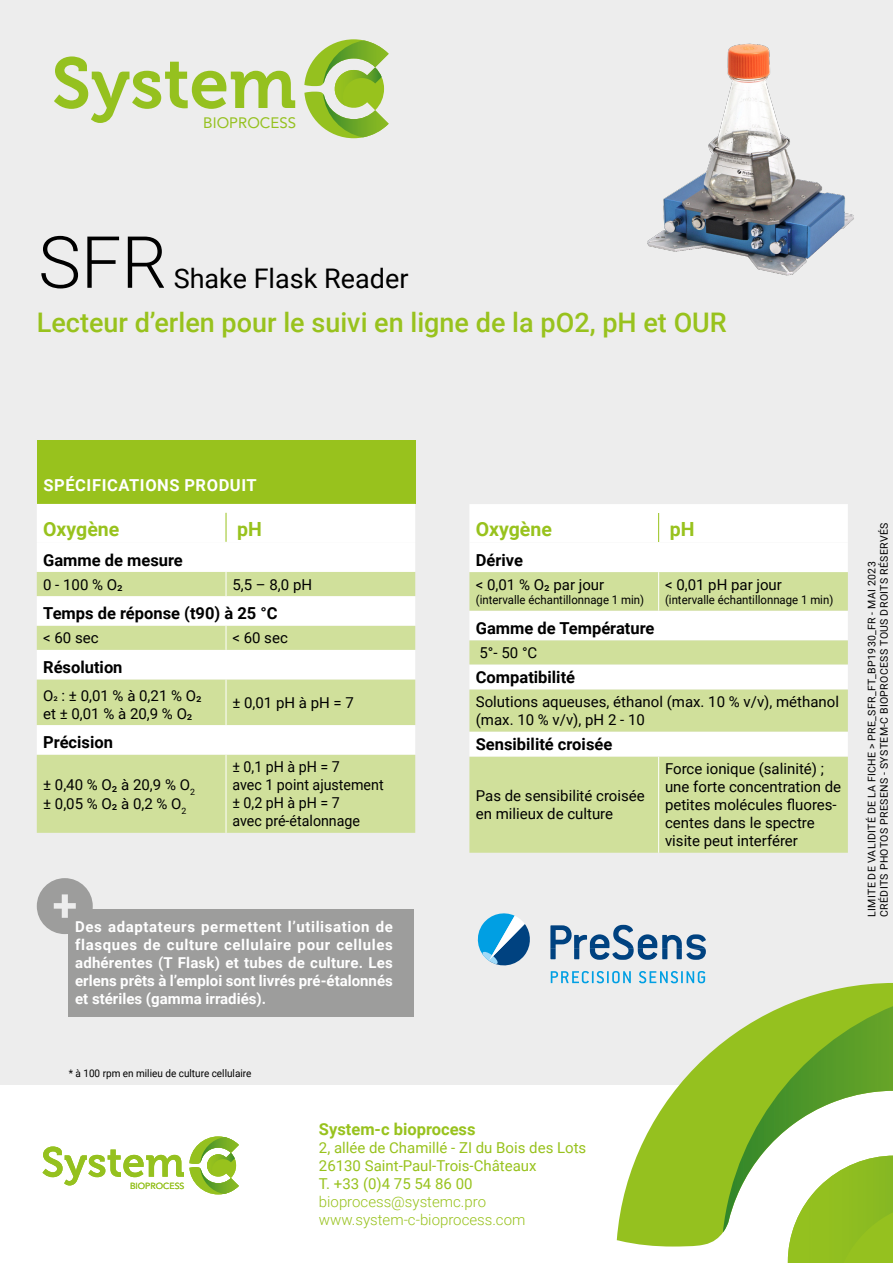
<style>
.page{position:relative;width:893px;height:1263px;background:#fff}
.page>*{position:absolute;margin:0;border:0;box-sizing:border-box;transform-origin:0 0}
.t1{font:300 72px "Roboto";color:#000}
.t2{font:500 27px "Roboto";color:#98c21d}
.t3{font:27px "Roboto";color:#000}
.t4{font:700 19.5px "Roboto";color:#98c21d}
.ss_titre_tableau{font:700 16.5px "Roboto";color:#000}
.t5{font:700 16.5px "Roboto";letter-spacing:.035em;color:#fff}
.t6{font:700 16.5px "Roboto";color:#98c21d}
.t7{font:15px/18px "Roboto";color:#000}
.t8{font:700 15px/18px "Roboto";color:#fff;text-align:justify}
.t9{font:15px/18px "Roboto";color:#98c21d}
.t10{font:15px/18px "Roboto";color:#000;scale:.95 1}
.t11{font:300 15px/18px "Roboto";color:#98c21d}
.t12{font:15px "Avenir";color:#95c11f}
.t13{font:12px "Roboto";color:#000;scale:.95 1}
.t14{font:10.5px "Roboto";letter-spacing:.035em;color:#000}
.t15{font:10.5px "Roboto";color:#000;scale:.95 1}
.t16{font:8.85px "Avenir";color:#95c11f}
.s1{font-size:15.15px}
.s2{font-size:12px}
</style>
<div class="page">
<div style="left:0;top:0;width:893px;height:1084px;background:#ededed"></div>
<svg style="left:617px;top:983px;width:276px;height:263px"></svg>
<div style="left:783px;top:1232px;width:110px;height:31px;background:#94c11f"></div>
<img style="left:723px;top:999px;width:170px;height:233px">
<svg style="left:43px;top:1136px;width:196px;height:58px"></svg>
<div style="left:37px;top:440px;width:378px;height:64px;background:#98c21d"></div>
<div style="left:37px;top:542px;width:378px;height:30px;background:#fff"></div>
<svg style="left:37px;top:572px;width:378px;height:261px;background:#e0eabd"></svg>
<div style="left:37px;top:504px;width:378px;height:38px;background:#fff"></div>
<svg style="left:226px;top:572px;width:1px;height:24px"></svg>
<svg style="left:226px;top:626px;width:1px;height:24px"></svg>
<hr style="left:226px;top:680px;width:1px;height:45px;background:#fff">
<hr style="left:226px;top:755px;width:1px;height:78px;background:#fff">
<div style="left:470px;top:542px;width:378px;height:30px;background:#fff"></div>
<svg style="left:469px;top:572px;width:379px;height:281px;background:#dde8b7"></svg>
<div style="left:470px;top:504px;width:378px;height:38px;background:#fff"></div>
<hr style="left:658px;top:757px;width:1px;height:96px;background:#fff">
<hr style="left:658px;top:572px;width:1px;height:39px;background:#fff">
<svg style="left:37px;top:878px;width:56px;height:56px"></svg>
<div style="left:69px;top:909px;width:345px;height:108px;background:#9d9d9c"></div>
<img style="left:647px;top:43px;width:207px;height:233px">
<svg style="left:551px;top:971px;width:80px;height:12px"></svg>
<svg style="left:639px;top:971px;width:66px;height:12px"></svg>
<svg style="left:477px;top:913px;width:53px;height:53px"></svg>
<svg style="left:550px;top:925px;width:156px;height:35px"></svg>
<svg style="left:54px;top:56px;width:241px;height:67px"></svg>
<svg style="left:304px;top:39px;width:81px;height:99px"></svg>
<img style="left:323px;top:40px;width:66px;height:44px">
<img style="left:323px;top:94px;width:66px;height:43px">
<p class="t12" style="left:203px;top:111px;width:94px">BIOPROCESS</p>
<p class="t1" style="left:38px;top:212px;width:130px">SFR</p>
<p class="t3" style="left:174px;top:259px;width:236px">Shake Flask Reader</p>
<p class="t2" style="left:37px;top:303px;width:691px">Lecteur d’erlen pour le suivi en ligne de la pO2, pH et OUR</p>
<p class="t5" style="left:43px;top:474px;width:215px">SPÉCIFICATIONS PRODUIT</p>
<p class="t4" style="left:43px;top:515px;width:78px">Oxygène</p>
<p class="t4" style="left:237px;top:515px;width:26px">pH</p>
<p class="ss_titre_tableau" style="left:43px;top:548px;width:141px">Gamme de mesure</p>
<p class="t7" style="left:43px;top:575px;width:81px">0 - 100 % <span class="s1">O2</span></p>
<p class="t7" style="left:232px;top:575px;width:81px">5,5 – 8,0 pH</p>
<p class="ss_titre_tableau" style="left:43px;top:602px;width:236px">Temps de réponse (t90) à 25 °C</p>
<p class="t7" style="left:43px;top:629px;width:57px">&lt; 60 sec</p>
<p class="t7" style="left:232px;top:629px;width:57px">&lt; 60 sec</p>
<p class="ss_titre_tableau" style="left:43px;top:656px;width:81px">Résolution</p>
<p class="t7" style="left:43px;top:686px;width:160px">O<span class="s2">2</span> : ± 0,01 % à 0,21 % O2</p>
<p class="t7" style="left:43px;top:704px;width:151px">et ± 0,01 % à 20,9 % O2</p>
<p class="t7" style="left:232px;top:693px;width:123px">± 0,01 pH à pH = 7</p>
<p class="ss_titre_tableau" style="left:43px;top:731px;width:71px">Précision</p>
<p class="t7" style="left:43px;top:775px;width:153px">± 0,40 % <span class="s1">O2</span> à 20,9 % O<sub>2</sub></p>
<p class="t7" style="left:43px;top:794px;width:145px">± 0,05 % <span class="s1">O2</span> à 0,2 % O<sub>2</sub></p>
<p class="t10" style="left:232px;top:757px;width:161px">± 0,1 pH à pH = 7<br>avec 1 point ajustement</p>
<p class="t10" style="left:232px;top:793px;width:136px">± 0,2 pH à pH = 7 avec pré-étalonnage</p>
<p class="t8" style="left:75px;top:917px;width:319px">Des adaptateurs permettent l’utilisation de flasques de culture cellulaire pour cellules adhérentes (T Flask) et tubes de culture. Les erlens prêts à l’emploi sont livrés pré-étalonnés et stériles (gamma irradiés).</p>
<p class="t15" style="left:69px;top:1066px;width:194px">* à 100 rpm en milieu de culture cellulaire</p>
<p class="t4" style="left:476px;top:515px;width:78px">Oxygène</p>
<p class="t4" style="left:670px;top:515px;width:26px">pH</p>
<p class="ss_titre_tableau" style="left:476px;top:548px;width:49px">Dérive</p>
<p class="t7" style="left:476px;top:575px;width:130px">&lt; 0,01 % <span class="s1">O2</span> par jour</p>
<p class="t13" style="left:476px;top:592px;width:179px">(intervalle échantillonnage 1 min)</p>
<p class="t7" style="left:665px;top:575px;width:118px">&lt; 0,01 pH par jour</p>
<p class="t13" style="left:665px;top:592px;width:179px">(intervalle échantillonnage 1 min)</p>
<p class="ss_titre_tableau" style="left:476px;top:617px;width:180px">Gamme de Température</p>
<p class="t7" style="left:479px;top:643px;width:59px">5°- 50 °C</p>
<p class="ss_titre_tableau" style="left:476px;top:666px;width:101px">Compatibilité</p>
<p class="t7" style="left:476px;top:692px;width:365px">Solutions aqueuses, éthanol (max. 10 % v/v), méthanol (max. 10 % v/v), pH 2 - 10</p>
<p class="ss_titre_tableau" style="left:476px;top:733px;width:138px">Sensibilité croisée</p>
<p class="t7" style="left:476px;top:786px;width:170px">Pas de sensibilité croisée en milieux de culture</p>
<p class="t7" style="left:665px;top:759px;width:178px">Force ionique (salinité) ; une forte concentration de petites molécules fluores&shy;centes dans le spectre visite peut interférer</p>
<p class="t16" style="left:130px;top:1178px;width:56px">BIOPROCESS</p>
<p class="t6" style="left:319px;top:1118px;width:158px">System-c bioprocess</p>
<p class="t9" style="left:319px;top:1138px;width:269px">2, allée de Chamillé - ZI du Bois des Lots<br>26130 Saint-Paul-Trois-Châteaux<br>T. +33 (0)4 75 54 86 00</p>
<p class="t11" style="left:319px;top:1192px;width:208px">bioprocess@systemc.pro www.system-c-bioprocess.com</p>
<p class="t14" style="left:877px;top:917px;width:396px;rotate:-90deg">CRÉDITS PHOTOS PRESENS - SYSTEM-C BIOPROCESS TOUS DROITS RÉSERVÉS</p>
<p class="t14" style="left:864px;top:917px;width:357px;rotate:-90deg">LIMITE DE VALIDITÉ DE LA FICHE &gt; PRE_SFR_FT_BP1930_FR - MAI 2023</p>
</div>
